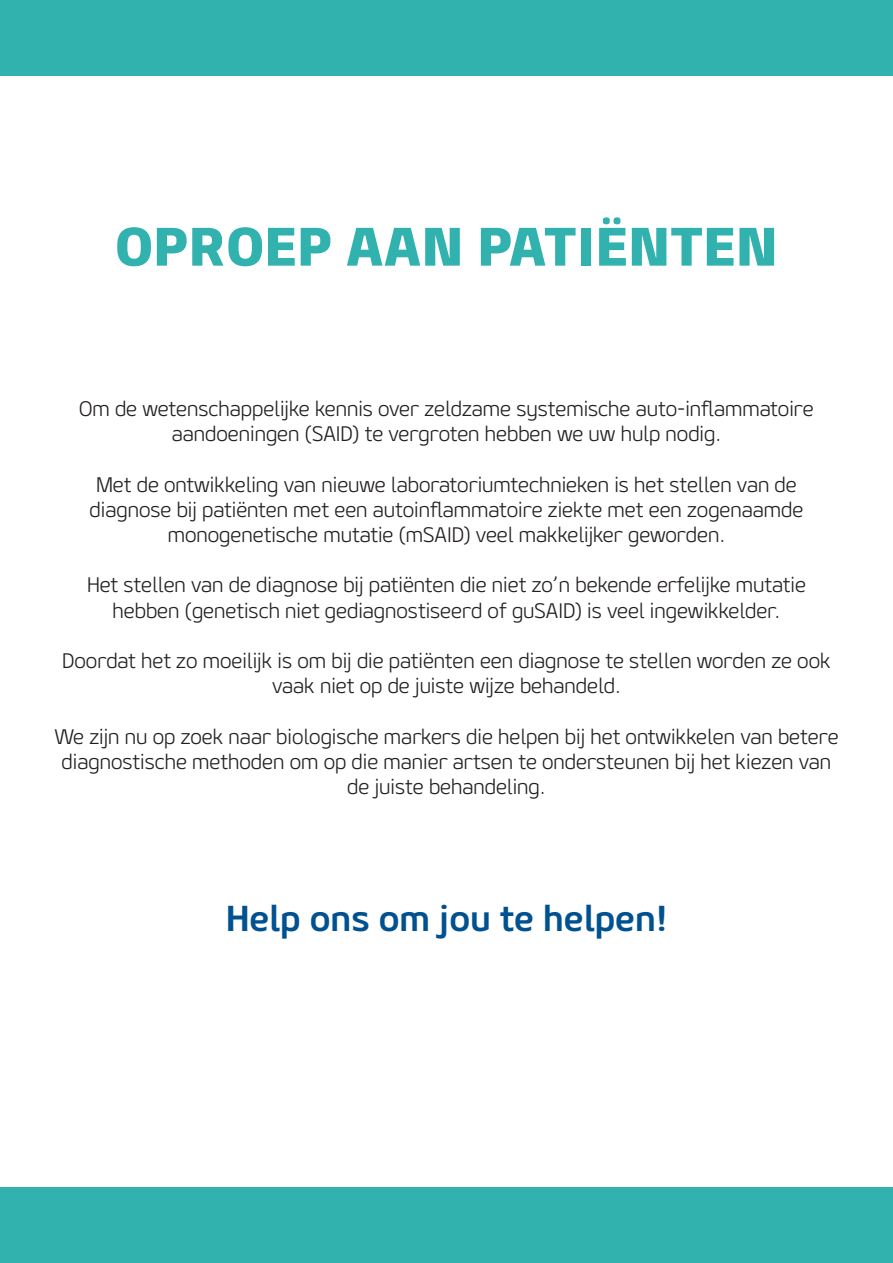
<style>
.page{position:relative;width:893px;height:1263px;background:#fff}
.page>*{position:absolute;margin:0;border:0;box-sizing:border-box;transform-origin:0 0}
.t1{font:800 54px "Geon";color:#31b2af}
.t2{font:700 36px "Geon";color:#005190}
.t3{font:300 21px/25.2px "Geon";color:#231f20;text-align:center}
</style>
<div class="page">
<div style="left:1px;top:1px;width:892px;height:75px;background:#31b2af"></div>
<div style="left:1px;top:1187px;width:892px;height:75px;background:#31b2af"></div>
<p class="t1" style="left:115px;top:211px;width:664px">OPROEP AAN PATIËNTEN</p>
<p class="t3" style="left:79px;top:395px;width:736px">Om de wetenschappelijke kennis over zeldzame systemische auto-inflammatoire</p>
<p class="t3" style="left:172px;top:421px;width:551px">aandoeningen (SAID) te vergroten hebben we uw hulp nodig.</p>
<p class="t3" style="left:96px;top:471px;width:702px">Met de ontwikkeling van nieuwe laboratoriumtechnieken is het stellen van de</p>
<p class="t3" style="left:90px;top:496px;width:715px">diagnose bij patiënten met een autoinflammatoire ziekte met een zogenaamde</p>
<p class="t3" style="left:168px;top:521px;width:559px">monogenetische mutatie (mSAID) veel makkelijker geworden.</p>
<p class="t3" style="left:87px;top:572px;width:720px">Het stellen van de diagnose bij patiënten die niet zo’n bekende erfelijke mutatie</p>
<p class="t3" style="left:113px;top:597px;width:669px">hebben (genetisch niet gediagnostiseerd of guSAID) is veel ingewikkelder.</p>
<p class="t3" style="left:62px;top:647px;width:770px">Doordat het zo moeilijk is om bij die patiënten een diagnose te stellen worden ze ook vaak niet op de juiste wijze behandeld.</p>
<p class="t3" style="left:54px;top:723px;width:786px">We zijn nu op zoek naar biologische markers die helpen bij het ontwikkelen van betere diagnostische methoden om op die manier artsen te ondersteunen bij het kiezen van de juiste behandeling.</p>
<p class="t2" style="left:226px;top:894px;width:443px">Help ons om jou te helpen!</p>
</div>
